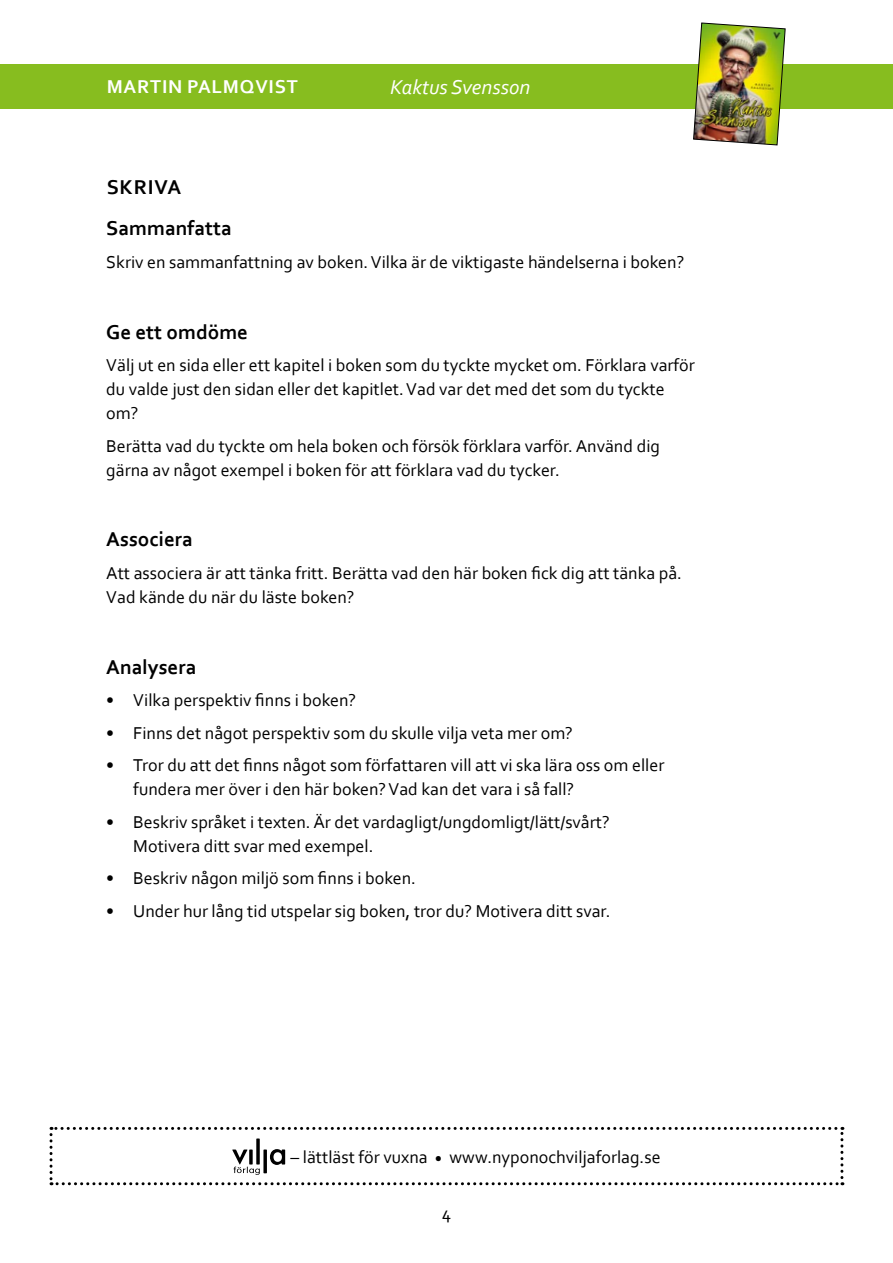
<style>
.page{position:relative;width:893px;height:1263px;background:#fff}
.page>*{position:absolute;margin:0;border:0;box-sizing:border-box;transform-origin:0 0}
.t1{font:700 21px/41px "Corbel";color:#000}
.t2{font:italic 21px "Corbel";color:#fff}
.t3{font:700 19.5px "Corbel";letter-spacing:.04em;color:#fff}
.t4{font:18px/24px "Corbel";color:#000}
</style>
<div class="page">
<div style="left:0;top:64px;width:893px;height:44px;background:#87bd1f"></div>
<img style="left:693px;top:23px;width:92px;height:122px">
<svg style="left:50px;top:1127px;width:793px;height:58px"></svg>
<p class="t3" style="left:107px;top:75px;width:193px">MARTIN PALMQVIST</p>
<p class="t2" style="left:390px;top:74px;width:142px">Kaktus Svensson</p>
<p class="t1" style="left:106px;top:166px;width:127px">SKRIVA<br>Sammanfatta</p>
<p class="t4" style="left:106px;top:249px;width:580px">Skriv en sammanfattning av boken. Vilka är de viktigaste händelserna i boken?</p>
<p class="t1" style="left:106px;top:311px;width:143px">Ge ett omdöme</p>
<p class="t4" style="left:106px;top:353px;width:590px">Välj ut en sida eller ett kapitel i boken som du tyckte mycket om. Förklara varför du valde just den sidan eller det kapitlet. Vad var det med det som du tyckte om?</p>
<p class="t4" style="left:106px;top:433px;width:555px">Berätta vad du tyckte om hela boken och försök förklara varför. Använd dig gärna av något exempel i boken för att förklara vad du tycker.</p>
<p class="t1" style="left:106px;top:518px;width:88px">Associera</p>
<p class="t4" style="left:106px;top:560px;width:577px">Att associera är att tänka fritt. Berätta vad den här boken fick dig att tänka på.<br>Vad kände du när du läste boken?</p>
<p class="t1" style="left:106px;top:646px;width:92px">Analysera</p>
<p class="t4" style="left:106px;top:688px;width:251px">• Vilka perspektiv finns i boken?</p>
<p class="t4" style="left:106px;top:720px;width:468px">• Finns det något perspektiv som du skulle vilja veta mer om?</p>
<p class="t4" style="left:133px;top:753px;width:533px;text-indent:-27px">• Tror du att det finns något som författaren vill att vi ska lära oss om eller fundera mer över i den här boken? Vad kan det vara i så fall?</p>
<p class="t4" style="left:133px;top:809px;width:478px;text-indent:-27px">• Beskriv språket i texten. Är det vardagligt/ungdomligt/lätt/svårt?<br>Motivera ditt svar med exempel.</p>
<p class="t4" style="left:106px;top:866px;width:311px">• Beskriv någon miljö som finns i boken.</p>
<p class="t4" style="left:106px;top:898px;width:506px">• Under hur lång tid utspelar sig boken, tror du? Motivera ditt svar.</p>
<p class="t4" style="left:291px;top:1144px;width:372px">– lättläst för vuxna <sub>•</sub> www.nyponochviljaforlag.se</p>
<p class="t4" style="left:442px;top:1200px;width:11px">4</p>
</div>
